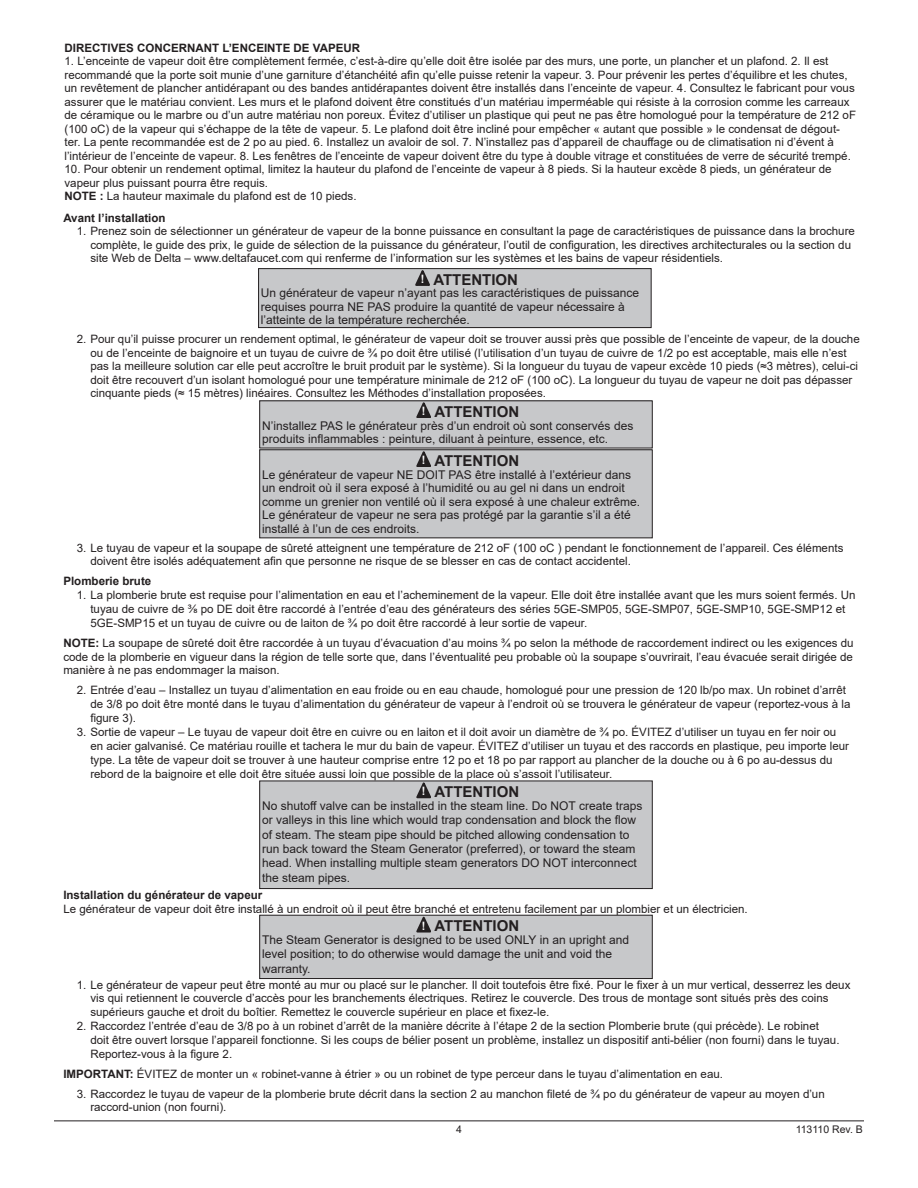
<style>
.page{position:relative;width:918px;height:1188px;background:#fff}
.page>*{position:absolute;margin:0;border:0;box-sizing:border-box;transform-origin:0 0}
.t1{font:700 15px "Arial";color:#231f20}
.t2{font:12px/13.5px "Arial";color:#231f20}
.t3{font:11.55px/13.5px "Arial";color:#231f20}
.t4{font:700 11.55px "Arial";color:#231f20}
.t5{font:10.5px "Arial";color:#231f20}
.s1{font-weight:700}
.s2{font-size:11.55px;color:#fff}
</style>
<div class="page">
<hr style="left:54px;top:1120px;width:810px;height:1px;background:#231f20">
<div style="left:259px;top:269px;width:392px;height:59px;background:#c7c8ca"></div>
<div style="left:258px;top:268px;width:393px;height:60px;border:1px solid #231f20"></div>
<svg style="left:415px;top:270px;width:15px;height:16px"></svg>
<div style="left:260px;top:401px;width:392px;height:47px;background:#c7c8ca"></div>
<svg style="left:416px;top:402px;width:15px;height:16px"></svg>
<div style="left:260px;top:450px;width:392px;height:88px;background:#c7c8ca"></div>
<svg style="left:416px;top:451px;width:15px;height:16px"></svg>
<div style="left:260px;top:781px;width:392px;height:108px;background:#c7c8ca"></div>
<div style="left:260px;top:781px;width:392px;height:108px;border:1px solid #231f20"></div>
<svg style="left:416px;top:783px;width:15px;height:15px"></svg>
<div style="left:260px;top:915px;width:392px;height:64px;background:#c7c8ca"></div>
<div style="left:260px;top:915px;width:392px;height:64px;border:1px solid #231f20"></div>
<svg style="left:416px;top:917px;width:15px;height:15px"></svg>
<p class="t4" style="left:64px;top:40px;width:297px">DIRECTIVES CONCERNANT L’ENCEINTE DE VAPEUR</p>
<p class="t3" style="left:64px;top:55px;width:793px">1. L’enceinte de vapeur doit être complètement fermée, c’est-à-dire qu’elle doit être isolée par des murs, une porte, un plancher et un plafond. 2. Il est recommandé que la porte soit munie d’une garniture d’étanchéité afin qu’elle puisse retenir la vapeur. 3. Pour prévenir les pertes d’équilibre et les chutes, un revêtement de plancher antidérapant ou des bandes antidérapantes doivent être installés dans l’enceinte de vapeur. 4. Consultez le fabricant pour vous assurer que le matériau convient. Les murs et le plafond doivent être constitués d’un matériau imperméable qui résiste à la corrosion comme les carreaux de céramique ou le marbre ou d’un autre matériau non poreux. Évitez d’utiliser un plastique qui peut ne pas être homologué pour la température de 212 oF (100 oC) de la vapeur qui s’échappe de la tête de vapeur. 5. Le plafond doit être incliné pour empêcher « autant que possible » le condensat de dégout&shy;ter. La pente recommandée est de 2 po au pied. 6. Installez un avaloir de sol. 7. N’installez pas d’appareil de chauffage ou de climatisation ni d’évent à l’intérieur de l’enceinte de vapeur. 8. Les fenêtres de l’enceinte de vapeur doivent être du type à double vitrage et constituées de verre de sécurité trempé.</p>
<p class="t3" style="left:64px;top:163px;width:769px">10. Pour obtenir un rendement optimal, limitez la hauteur du plafond de l’enceinte de vapeur à 8 pieds. Si la hauteur excède 8 pieds, un générateur de vapeur plus puissant pourra être requis.<br><span class="s1">NOTE :</span> La hauteur maximale du plafond est de 10 pieds.</p>
<p class="t4" style="left:63px;top:210px;width:104px">Avant l’installation</p>
<p class="t3" style="left:90px;top:225px;width:766px;text-indent:-14px">1. Prenez soin de sélectionner un générateur de vapeur de la bonne puissance en consultant la page de caractéristiques de puissance dans la brochure complète, le guide des prix, le guide de sélection de la puissance du générateur, l’outil de configuration, les directives architecturales ou la section du site Web de Delta – www.deltafaucet.com qui renferme de l’information sur les systèmes et les bains de vapeur résidentiels.</p>
<p class="t1" style="left:421px;top:269px;width:99px"><span class="s2">!</span> ATTENTION</p>
<p class="t2" style="left:261px;top:286px;width:380px">Un générateur de vapeur n’ayant pas les caractéristiques de puissance requises pourra NE PAS produire la quantité de vapeur nécessaire à l’atteinte de la température recherchée.</p>
<p class="t3" style="left:90px;top:333px;width:771px;text-indent:-14px">2. Pour qu’il puisse procurer un rendement optimal, le générateur de vapeur doit se trouver aussi près que possible de l’enceinte de vapeur, de la douche ou de l’enceinte de baignoire et un tuyau de cuivre de ¾ po doit être utilisé (l’utilisation d’un tuyau de cuivre de 1/2 po est acceptable, mais elle n’est pas la meilleure solution car elle peut accroître le bruit produit par le système). Si la longueur du tuyau de vapeur excède 10 pieds (≈3 mètres), celui-ci doit être recouvert d’un isolant homologué pour une température minimale de 212 oF (100 oC). La longueur du tuyau de vapeur ne doit pas dépasser cinquante pieds (≈ 15 mètres) linéaires. Consultez les Méthodes d’installation proposées.</p>
<p class="t1" style="left:422px;top:401px;width:99px"><span class="s2">!</span> ATTENTION</p>
<p class="t2" style="left:262px;top:419px;width:373px">N’installez PAS le générateur près d’un endroit où sont conservés des produits inflammables : peinture, diluant à peinture, essence, etc.</p>
<p class="t1" style="left:422px;top:450px;width:99px"><span class="s2">!</span> ATTENTION</p>
<p class="t2" style="left:262px;top:468px;width:380px">Le générateur de vapeur NE DOIT PAS être installé à l’extérieur dans un endroit où il sera exposé à l’humidité ou au gel ni dans un endroit comme un grenier non ventilé où il sera exposé à une chaleur extrême.<br>Le générateur de vapeur ne sera pas protégé par la garantie s’il a été installé à l’un de ces endroits.</p>
<p class="t3" style="left:90px;top:541px;width:755px;text-indent:-14px">3. Le tuyau de vapeur et la soupape de sûreté atteignent une température de 212 oF (100 oC ) pendant le fonctionnement de l’appareil. Ces éléments doivent être isolés adéquatement afin que personne ne risque de se blesser en cas de contact accidentel.</p>
<p class="t4" style="left:63px;top:573px;width:89px">Plomberie brute</p>
<p class="t3" style="left:90px;top:588px;width:767px;text-indent:-14px">1. La plomberie brute est requise pour l’alimentation en eau et l’acheminement de la vapeur. Elle doit être installée avant que les murs soient fermés. Un tuyau de cuivre de ⅜ po DE doit être raccordé à l’entrée d’eau des générateurs des séries 5GE-SMP05, 5GE-SMP07, 5GE-SMP10, 5GE-SMP12 et<br>5GE-SMP15 et un tuyau de cuivre ou de laiton de ¾ po doit être raccordé à leur sortie de vapeur.</p>
<p class="t3" style="left:63px;top:636px;width:792px;text-align:justify"><span class="s1">NOTE:</span> La soupape de sûreté doit être raccordée à un tuyau d’évacuation d’au moins ¾ po selon la méthode de raccordement indirect ou les exigences du code de la plomberie en vigueur dans la région de telle sorte que, dans l’éventualité peu probable où la soupape s’ouvrirait, l’eau évacuée serait dirigée de manière à ne pas endommager la maison.</p>
<p class="t3" style="left:90px;top:683px;width:762px;text-indent:-14px">2. Entrée d’eau – Installez un tuyau d’alimentation en eau froide ou en eau chaude, homologué pour une pression de 120 lb/po max. Un robinet d’arrêt de 3/8 po doit être monté dans le tuyau d’alimentation du générateur de vapeur à l’endroit où se trouvera le générateur de vapeur (reportez-vous à la figure 3).</p>
<p class="t3" style="left:90px;top:725px;width:760px;text-indent:-14px">3. Sortie de vapeur – Le tuyau de vapeur doit être en cuivre ou en laiton et il doit avoir un diamètre de ¾ po. ÉVITEZ d’utiliser un tuyau en fer noir ou en acier galvanisé. Ce matériau rouille et tachera le mur du bain de vapeur. ÉVITEZ d’utiliser un tuyau et des raccords en plastique, peu importe leur type. La tête de vapeur doit se trouver à une hauteur comprise entre 12 po et 18 po par rapport au plancher de la douche ou à 6 po au-dessus du rebord de la baignoire et elle doit être située aussi loin que possible de la place où s’assoit l’utilisateur.</p>
<p class="t1" style="left:422px;top:781px;width:99px"><span class="s2">!</span> ATTENTION</p>
<p class="t2" style="left:262px;top:798px;width:382px;line-height:14.4px">No shutoff valve can be installed in the steam line. Do NOT create traps or valleys in this line which would trap condensation and block the flow of steam. The steam pipe should be pitched allowing condensation to run back toward the Steam Generator (preferred), or toward the steam head. When installing multiple steam generators DO NOT interconnect the steam pipes.</p>
<p class="t4" style="left:63px;top:887px;width:200px">Installation du générateur de vapeur</p>
<p class="t3" style="left:63px;top:902px;width:686px">Le générateur de vapeur doit être installé à un endroit où il peut être branché et entretenu facilement par un plombier et un électricien.</p>
<p class="t1" style="left:422px;top:915px;width:99px"><span class="s2">!</span> ATTENTION</p>
<p class="t2" style="left:262px;top:933px;width:369px;line-height:14.4px">The Steam Generator is designed to be used ONLY in an upright and level position; to do otherwise would damage the unit and void the warranty.</p>
<p class="t3" style="left:90px;top:977px;width:762px;text-indent:-14px">1. Le générateur de vapeur peut être monté au mur ou placé sur le plancher. Il doit toutefois être fixé. Pour le fixer à un mur vertical, desserrez les deux vis qui retiennent le couvercle d’accès pour les branchements électriques. Retirez le couvercle. Des trous de montage sont situés près des coins supérieurs gauche et droit du boîtier. Remettez le couvercle supérieur en place et fixez-le.</p>
<p class="t3" style="left:90px;top:1019px;width:751px;text-indent:-14px">2. Raccordez l’entrée d’eau de 3/8 po à un robinet d’arrêt de la manière décrite à l’étape 2 de la section Plomberie brute (qui précède). Le robinet doit être ouvert lorsque l’appareil fonctionne. Si les coups de bélier posent un problème, installez un dispositif anti-bélier (non fourni) dans le tuyau.<br>Reportez-vous à la figure 2.</p>
<p class="t3" style="left:63px;top:1067px;width:661px"><span class="s1">IMPORTANT:</span> ÉVITEZ de monter un « robinet-vanne à étrier » ou un robinet de type perceur dans le tuyau d’alimentation en eau.</p>
<p class="t3" style="left:90px;top:1086px;width:736px;text-indent:-14px">3. Raccordez le tuyau de vapeur de la plomberie brute décrit dans la section 2 au manchon fileté de ¾ po du générateur de vapeur au moyen d’un raccord-union (non fourni).</p>
<p class="t5" style="left:456px;top:1122px;width:7px">4</p>
<p class="t5" style="left:796px;top:1122px;width:69px">113110 Rev. B</p>
</div>
